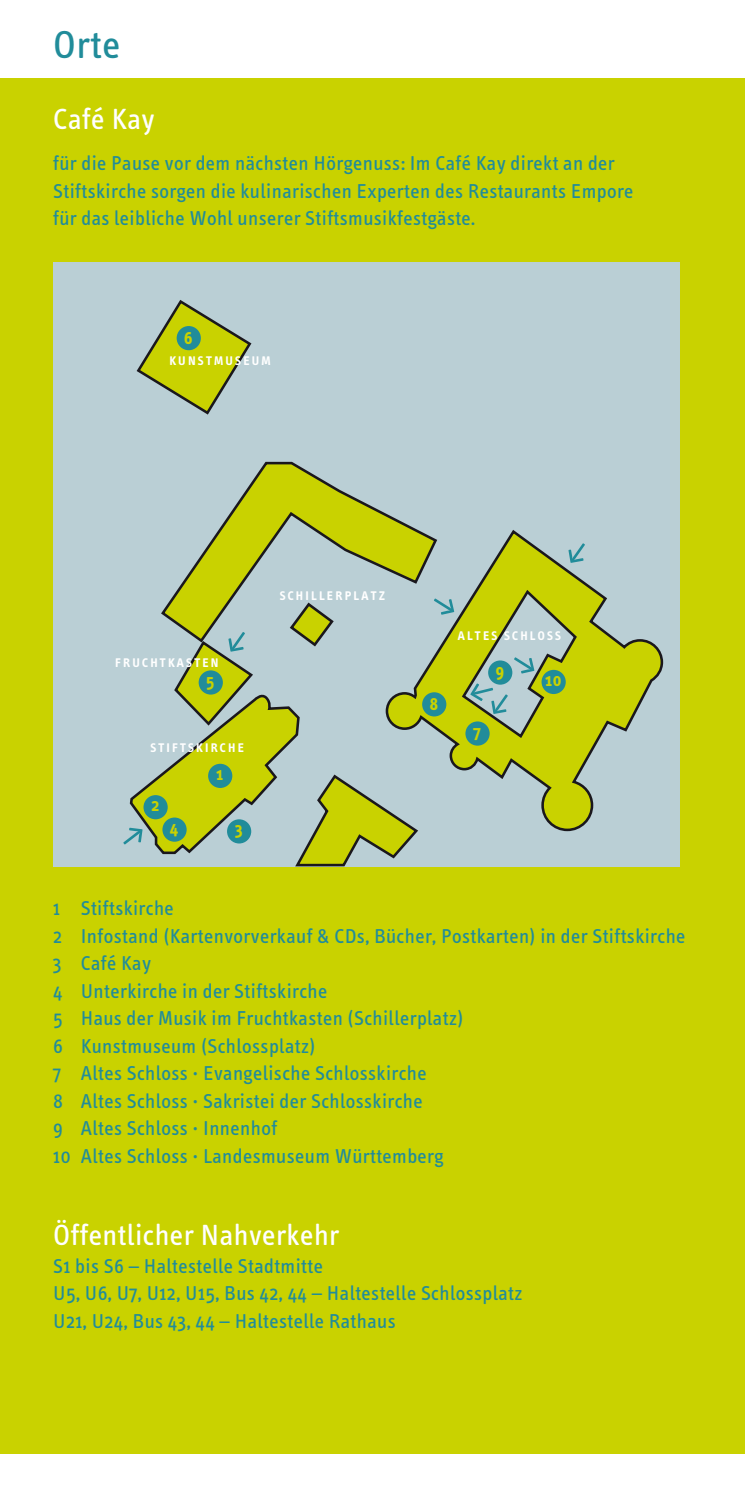
<style>
.page{position:relative;width:745px;height:1489px;background:#fff}
.page>*{position:absolute;margin:0;border:0;box-sizing:border-box;transform-origin:0 0}
.t1{font:40px "Info Text";color:#218c9a}
.t2{font:30px "Info Text";letter-spacing:.015em;color:#fff}
.t3{font:20.5px/27.5px "Info Text";letter-spacing:.02em;color:#218c9a}
.t4{font:700 18px "Info Text";color:#c9d200}
.t5{font:700 12.75px "Info Text";letter-spacing:.175em;color:#fff}
</style>
<div class="page">
<div style="left:0;top:78px;width:744px;height:1375px;background:#c9d200"></div>
<div style="left:53px;top:262px;width:626px;height:604px;background:#bacfd5"></div>
<svg style="left:170px;top:461px;width:244px;height:139px"></svg>
<svg style="left:384px;top:528px;width:280px;height:304px"></svg>
<div style="left:465px;top:721px;width:24px;height:24px;background:#218c9a;border-radius:50%"></div>
<svg style="left:568px;top:543px;width:16px;height:20px"></svg>
<svg style="left:136px;top:300px;width:116px;height:115px"></svg>
<svg style="left:123px;top:600px;width:297px;height:267px"></svg>
<div style="left:176px;top:326px;width:25px;height:24px;background:#218c9a;border-radius:50%"></div>
<div style="left:422px;top:692px;width:24px;height:24px;background:#218c9a;border-radius:50%"></div>
<svg style="left:433px;top:588px;width:145px;height:152px"></svg>
<h1 class="t1" style="left:53px;top:23px;width:69px">Orte</h1>
<h2 class="t2" style="left:53px;top:102px;width:103px">Café Kay</h2>
<p class="t3" style="left:53px;top:150px;width:581px">für die Pause vor dem nächsten Hörgenuss: Im Café Kay direkt an der<br>Stiftskirche sorgen die kulinarischen Experten des Restaurants Empore für das leibliche Wohl unserer Stiftsmusikfestgäste.</p>
<p class="t4" style="left:184px;top:328px;width:10px">6</p>
<p class="t5" style="left:169px;top:354px;width:103px">KUNSTMUSEUM</p>
<p class="t5" style="left:115px;top:655px;width:105px">FRUCHTKASTEN</p>
<p class="t4" style="left:206px;top:670px;width:9px">5</p>
<p class="t5" style="left:150px;top:740px;width:95px">STIFTSKIRCHE</p>
<p class="t4" style="left:151px;top:795px;width:9px">2</p>
<p class="t4" style="left:170px;top:817px;width:10px">4</p>
<p class="t4" style="left:216px;top:763px;width:9px">1</p>
<p class="t4" style="left:235px;top:819px;width:9px">3</p>
<p class="t5" style="left:279px;top:588px;width:107px">SCHILLERPLATZ</p>
<p class="t4" style="left:429px;top:693px;width:10px">8</p>
<p class="t5" style="left:457px;top:628px;width:105px">ALTES SCHLOSS</p>
<p class="t4" style="left:545px;top:669px;width:17px">10</p>
<p class="t4" style="left:495px;top:660px;width:10px">9</p>
<p class="t4" style="left:473px;top:721px;width:9px">7</p>
<p class="t3" style="left:53px;top:894px;width:633px">1 Stiftskirche<br>2 Infostand (Kartenvorverkauf &amp; CDs, Bücher, Postkarten) in der Stiftskirche 3 Café Kay<br>4 Unterkirche in der Stiftskirche<br>5 Haus der Musik im Fruchtkasten (Schillerplatz)<br>6 Kunstmuseum (Schlossplatz)<br>7 Altes Schloss · Evangelische Schlosskirche<br>8 Altes Schloss · Sakristei der Schlosskirche<br>9 Altes Schloss · Innenhof<br>10 Altes Schloss · Landesmuseum Württemberg</p>
<h2 class="t2" style="left:53px;top:1218px;width:287px">Öffentlicher Nahverkehr</h2>
<p class="t3" style="left:53px;top:1252px;width:470px">S1 bis S6 – Haltestelle Stadtmitte<br>U5, U6, U7, U12, U15, Bus 42, 44 – Haltestelle Schlossplatz<br>U21, U24, Bus 43, 44 – Haltestelle Rathaus</p>
</div>
